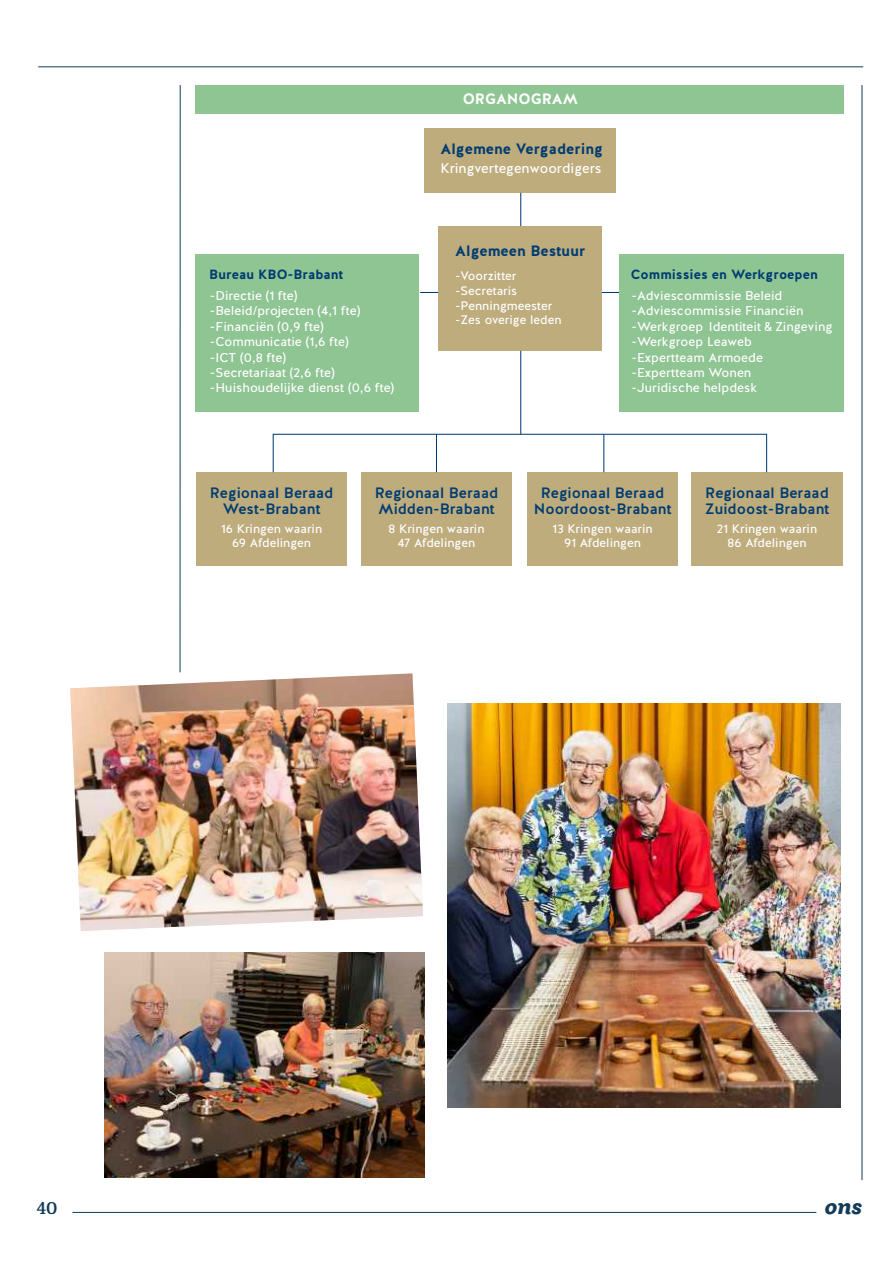
<style>
.page{position:relative;width:893px;height:1263px;background:#fff}
.page>*{position:absolute;margin:0;border:0;box-sizing:border-box;transform-origin:0 0}
.t1{font:italic 800 21px "Ulises";color:#123b59}
.t2{font:700 16.5px "Domine";color:#123b59}
.t3{font:500 15px/15.5px "Halis GR";color:#003c72;text-align:center}
.t4{font:700 15px "Halis GR";color:#003c72}
.t5{font:700 15px "Halis GR";color:#fff}
.t6{font:13.95px "Halis GR";color:#fff}
.t7{font:700 13.35px "Halis GR";color:#003c72}
.t8{font:12.75px/15.5px "Halis GR";color:#fff}
.t9{font:12.3px/14.9px "Halis GR";color:#fff;text-align:center}
</style>
<div class="page">
<hr style="left:72px;top:1212px;width:744px;height:1px;background:#123b59">
<hr style="left:520px;top:193px;width:1px;height:33px;background:#003c72">
<svg style="left:420px;top:292px;width:18px;height:1px"></svg>
<svg style="left:602px;top:292px;width:18px;height:1px"></svg>
<hr style="left:520px;top:351px;width:1px;height:83px;background:#003c72">
<svg style="left:272px;top:433px;width:496px;height:39px"></svg>
<hr style="left:436px;top:434px;width:1px;height:38px;background:#003c72">
<hr style="left:603px;top:434px;width:1px;height:38px;background:#003c72">
<div style="left:196px;top:85px;width:648px;height:28px;background:#8fc493"></div>
<div style="left:425px;top:128px;width:191px;height:65px;background:#beac7d"></div>
<div style="left:438px;top:226px;width:164px;height:125px;background:#beac7d"></div>
<div style="left:196px;top:472px;width:151px;height:94px;background:#beac7d"></div>
<div style="left:527px;top:472px;width:151px;height:94px;background:#beac7d"></div>
<div style="left:691px;top:472px;width:152px;height:94px;background:#beac7d"></div>
<div style="left:361px;top:472px;width:151px;height:94px;background:#beac7d"></div>
<div style="left:196px;top:254px;width:223px;height:157px;background:#8fc493"></div>
<div style="left:620px;top:254px;width:224px;height:157px;background:#8fc493"></div>
<hr style="left:38px;top:67px;width:825px;height:1px;background:#123b59">
<img style="left:447px;top:704px;width:394px;height:403px">
<img style="left:70px;top:673px;width:353px;height:258px">
<img style="left:104px;top:953px;width:320px;height:224px">
<hr style="left:180px;top:85px;width:1px;height:587px;background:#123b59">
<hr style="left:862px;top:85px;width:1px;height:1095px;background:#123b59">
<p class="t5" style="left:463px;top:89px;width:117px">ORGANOGRAM</p>
<p class="t4" style="left:441px;top:139px;width:164px">Algemene Vergadering</p>
<p class="t7" style="left:209px;top:266px;width:135px">Bureau KBO-Brabant</p>
<p class="t8" style="left:210px;top:288px;width:186px">-Directie (1 fte) -Beleid/projecten (4,1 fte) -Financiën (0,9 fte) -Communicatie (1,6 fte)<br>-ICT (0,8 fte)<br>-Secretariaat (2,6 fte) -Huishoudelijke dienst (0,6 fte)</p>
<p class="t6" style="left:440px;top:159px;width:163px">Kringvertegenwoordigers</p>
<p class="t4" style="left:455px;top:242px;width:132px">Algemeen Bestuur</p>
<p class="t9" style="left:455px;top:268px;width:108px;text-align:left">-Voorzitter -Secretaris -Penningmeester -Zes overige leden</p>
<p class="t7" style="left:631px;top:266px;width:189px">Commissies en Werkgroepen</p>
<p class="t8" style="left:631px;top:288px;width:203px">-Adviescommissie Beleid -Adviescommissie Financiën -Werkgroep Identiteit &amp; Zingeving -Werkgroep Leaweb<br>-Expertteam Armoede -Expertteam Wonen<br>-Juridische helpdesk</p>
<p class="t3" style="left:210px;top:486px;width:125px">Regionaal Beraad<br>West-Brabant</p>
<p class="t9" style="left:221px;top:521px;width:102px">16 Kringen waarin<br>69 Afdelingen</p>
<p class="t3" style="left:375px;top:486px;width:125px;text-align:left">Regionaal Beraad<br>Midden-Brabant</p>
<p class="t9" style="left:389px;top:521px;width:97px">8 Kringen waarin<br>47 Afdelingen</p>
<p class="t3" style="left:534px;top:486px;width:139px">Regionaal Beraad<br>Noordoost-Brabant</p>
<p class="t9" style="left:553px;top:521px;width:102px">13 Kringen waarin<br>91 Afdelingen</p>
<p class="t3" style="left:705px;top:486px;width:126px;text-align:left">Regionaal Beraad<br>Zuidoost-Brabant</p>
<p class="t9" style="left:717px;top:521px;width:102px">21 Kringen waarin<br>86 Afdelingen</p>
<p class="t2" style="left:37px;top:1199px;width:22px">40</p>
<h1 class="t1" style="left:825px;top:1194px;width:39px">ons</h1>
</div>
